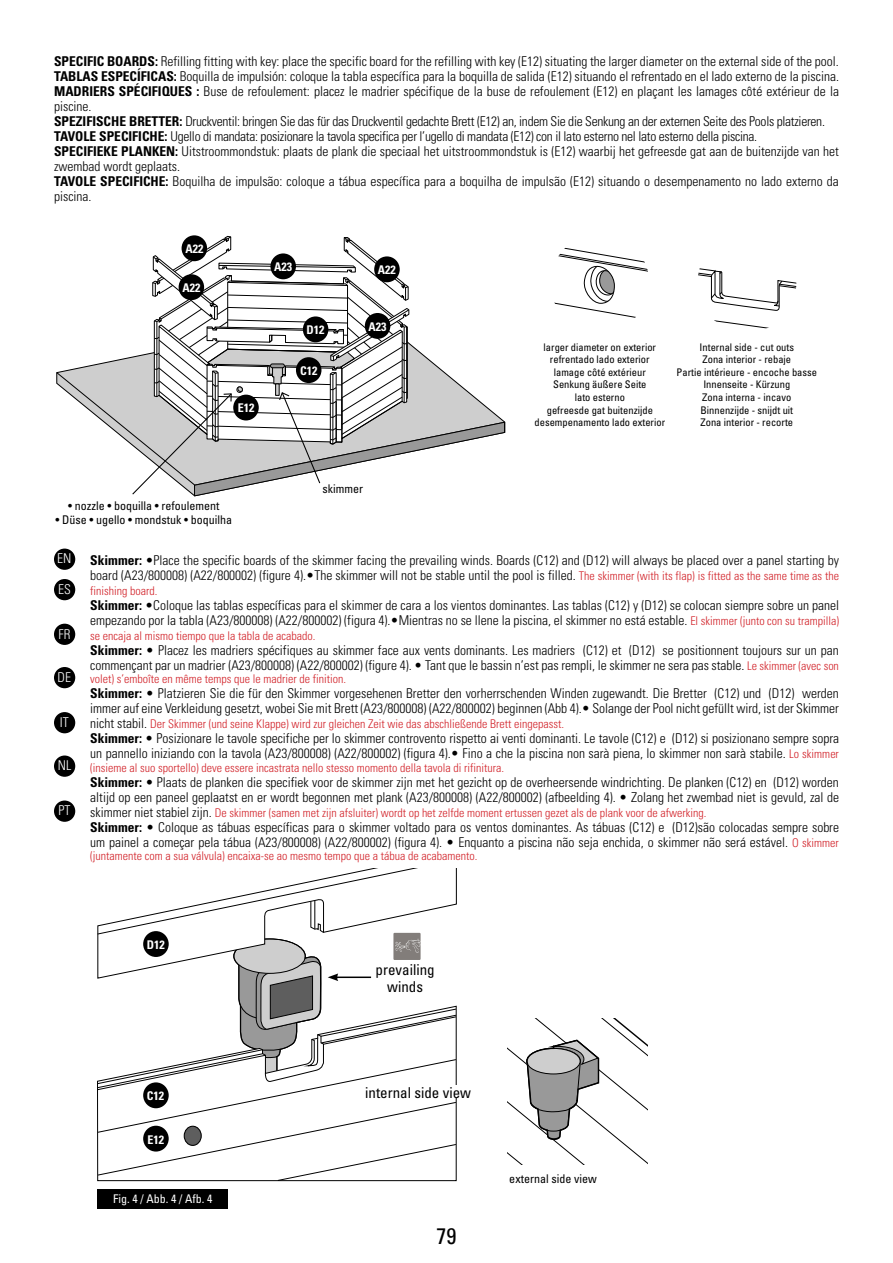
<style>
.page{position:relative;width:893px;height:1263px;background:#fff}
.page>*{position:absolute;margin:0;border:0;box-sizing:border-box;transform-origin:0 0}
.t1{font:condensed 22.5px "Univers";color:#000}
.t2{font:condensed 15px/16.5px "Univers";color:#000;text-align:center}
.t3{font:300 condensed 13.5px/15px "Univers";color:#000}
.t4{font:300 condensed 13.5px "Univers";color:#fff}
.t5{font:300 condensed 12px "Univers";color:#d2232a}
.t6{font:condensed 12px "Univers";color:#000}
.t7{font:700 condensed 12px "Univers";color:#fff}
.t8{font:condensed 12px "Univers";color:#fff}
.t9{font:condensed 10.5px/12.6px "Univers";color:#000;text-align:center}
.s1{font-weight:700}
.s2{font-size:12px;color:#d2232a}
.s3{font-size:13.5px;color:#000}
</style>
<div class="page">
<svg style="left:58px;top:357px;width:73px;height:15px"></svg>
<svg style="left:56px;top:372px;width:75px;height:73px"></svg>
<svg style="left:131px;top:236px;width:374px;height:260px"></svg>
<svg style="left:554px;top:247px;width:94px;height:71px"></svg>
<svg style="left:698px;top:268px;width:98px;height:61px"></svg>
<div style="left:182px;top:235px;width:25px;height:26px;background:#000;border-radius:50%"></div>
<div style="left:374px;top:256px;width:26px;height:26px;background:#000;border-radius:50%"></div>
<div style="left:179px;top:274px;width:25px;height:26px;background:#000;border-radius:50%"></div>
<div style="left:270px;top:253px;width:26px;height:26px;background:#000;border-radius:50%"></div>
<div style="left:303px;top:316px;width:25px;height:26px;background:#000;border-radius:50%"></div>
<div style="left:296px;top:357px;width:25px;height:26px;background:#000;border-radius:50%"></div>
<div style="left:233px;top:395px;width:26px;height:25px;background:#000;border-radius:50%"></div>
<div style="left:365px;top:313px;width:25px;height:26px;background:#000;border-radius:50%"></div>
<div style="left:54px;top:549px;width:21px;height:21px;background:#000;border-radius:50%"></div>
<div style="left:54px;top:755px;width:21px;height:22px;background:#000;border-radius:50%"></div>
<div style="left:54px;top:800px;width:21px;height:22px;background:#000;border-radius:50%"></div>
<div style="left:54px;top:579px;width:21px;height:21px;background:#000;border-radius:50%"></div>
<div style="left:54px;top:624px;width:21px;height:21px;background:#000;border-radius:50%"></div>
<div style="left:54px;top:667px;width:21px;height:21px;background:#000;border-radius:50%"></div>
<div style="left:54px;top:712px;width:21px;height:21px;background:#000;border-radius:50%"></div>
<svg style="left:97px;top:868px;width:360px;height:313px"></svg>
<div style="left:98px;top:1189px;width:130px;height:20px;background:#000"></div>
<svg style="left:508px;top:1019px;width:139px;height:146px"></svg>
<div style="left:184px;top:1126px;width:17px;height:19px;background:#5e5e5e;border-radius:50%"></div>
<div style="left:184px;top:1126px;width:18px;height:20px;border:1px solid #000;border-radius:50%"></div>
<div style="left:143px;top:931px;width:26px;height:26px;background:#000;border-radius:50%"></div>
<div style="left:143px;top:1082px;width:26px;height:26px;background:#000;border-radius:50%"></div>
<div style="left:143px;top:1126px;width:26px;height:25px;background:#000;border-radius:50%"></div>
<p class="t3" style="left:54px;top:53px;width:786px"><span class="s1">SPECIFIC BOARDS:</span> Refilling fitting with key: place the specific board for the refilling with key (E12) situating the larger diameter on the external side of the pool.<br><span class="s1">TABLAS ESPECÍFICAS:</span> Boquilla de impulsión: coloque la tabla específica para la boquilla de salida (E12) situando el refrentado en el lado externo de la piscina.<br><span class="s1">MADRIERS SPÉCIFIQUES :</span> Buse de refoulement: placez le madrier spécifique de la buse de refoulement (E12) en plaçant les lamages côté extérieur de la piscine.<br><span class="s1">SPEZIFISCHE BRETTER:</span> Druckventil: bringen Sie das für das Druckventil gedachte Brett (E12) an, indem Sie die Senkung an der externen Seite des Pools platzieren.<br><span class="s1">TAVOLE SPECIFICHE:</span> Ugello di mandata: posizionare la tavola specifica per l’ugello di mandata (E12) con il lato esterno nel lato esterno della piscina.<br><span class="s1">SPECIFIEKE PLANKEN:</span> Uitstroommondstuk: plaats de plank die speciaal het uitstroommondstuk is (E12) waarbij het gefreesde gat aan de buitenzijde van het zwembad wordt geplaats.<br><span class="s1">TAVOLE SPECIFICHE:</span> Boquilha de impulsão: coloque a tábua específica para a boquilha de impulsão (E12) situando o desempenamento no lado externo da piscina.</p>
<p class="t7" style="left:185px;top:241px;width:19px">A22</p>
<p class="t7" style="left:182px;top:280px;width:19px">A22</p>
<p class="t7" style="left:274px;top:260px;width:19px">A23</p>
<p class="t7" style="left:238px;top:401px;width:18px">E12</p>
<p class="t7" style="left:307px;top:323px;width:19px">D12</p>
<p class="t7" style="left:300px;top:363px;width:19px">C12</p>
<p class="t7" style="left:378px;top:263px;width:19px">A22</p>
<p class="t7" style="left:369px;top:319px;width:19px">A23</p>
<p class="t6" style="left:68px;top:498px;width:153px">• nozzle • boquilla • refoulement</p>
<p class="t6" style="left:55px;top:512px;width:178px">• Düse • ugello • mondstuk • boquilha</p>
<p class="t6" style="left:322px;top:481px;width:42px">skimmer</p>
<p class="t9" style="left:534px;top:340px;width:132px">larger diameter on exterior refrentado lado exterior lamage côté extérieur<br>Senkung äußere Seite<br>lato esterno<br>gefreesde gat buitenzijde desempenamento lado exterior</p>
<p class="t9" style="left:677px;top:340px;width:142px">Internal side - cut outs<br>Zona interior - rebaje<br>Partie intérieure - encoche basse<br>Innenseite - Kürzung<br>Zona interna - incavo<br>Binnenzijde - snijdt uit<br>Zona interior - recorte</p>
<p class="t4" style="left:57px;top:551px;width:16px">EN</p>
<p class="t4" style="left:58px;top:581px;width:14px">ES</p>
<p class="t4" style="left:58px;top:626px;width:14px">FR</p>
<p class="t4" style="left:58px;top:669px;width:15px">DE</p>
<p class="t4" style="left:60px;top:714px;width:10px">IT</p>
<p class="t4" style="left:58px;top:757px;width:15px">NL</p>
<p class="t4" style="left:58px;top:802px;width:13px">PT</p>
<p class="t3" style="left:90px;top:552px;width:750px"><span class="s1">Skimmer:</span> •Place the specific boards of the skimmer facing the prevailing winds. Boards (C12) and (D12) will always be placed over a panel starting by board (A23/800008) (A22/800002) (figure 4).•The skimmer will not be stable until the pool is filled. <span class="s2">The skimmer (with its flap) is fitted as the same time as the</span></p>
<p class="t5" style="left:90px;top:583px;width:69px">finishing board.</p>
<p class="t3" style="left:90px;top:597px;width:750px"><span class="s1">Skimmer:</span> •Coloque las tablas específicas para el skimmer de cara a los vientos dominantes. Las tablas (C12) y (D12) se colocan siempre sobre un panel empezando por la tabla (A23/800008) (A22/800002) (figura 4).•Mientras no se llene la piscina, el skimmer no está estable. <span class="s2">El skimmer (junto con su trampilla)</span></p>
<p class="t5" style="left:90px;top:628px;width:227px">se encaja al mismo tiempo que la tabla de acabado.</p>
<p class="t3" style="left:90px;top:642px;width:750px"><span class="s1">Skimmer:</span> • Placez les madriers spécifiques au skimmer face aux vents dominants. Les madriers (C12) et (D12) se positionnent toujours sur un pan commençant par un madrier (A23/800008) (A22/800002) (figure 4). • Tant que le bassin n’est pas rempli, le skimmer ne sera pas stable. <span class="s2">Le skimmer (avec son</span></p>
<p class="t5" style="left:90px;top:672px;width:257px">volet) s’emboîte en même temps que le madrier de finition.</p>
<p class="t3" style="left:90px;top:686px;width:750px"><span class="s1">Skimmer:</span> • Platzieren Sie die für den Skimmer vorgesehenen Bretter den vorherrschenden Winden zugewandt. Die Bretter (C12) und (D12) werden immer auf eine Verkleidung gesetzt, wobei Sie mit Brett (A23/800008) (A22/800002) beginnen (Abb 4).• Solange der Pool nicht gefüllt wird, ist der Skimmer</p>
<p class="t5" style="left:90px;top:717px;width:475px"><span class="s3">nicht stabil.</span> Der Skimmer (und seine Klappe) wird zur gleichen Zeit wie das abschließende Brett eingepasst.</p>
<p class="t3" style="left:90px;top:731px;width:750px"><span class="s1">Skimmer:</span> • Posizionare le tavole specifiche per lo skimmer controvento rispetto ai venti dominanti. Le tavole (C12) e (D12) si posizionano sempre sopra un pannello iniziando con la tavola (A23/800008) (A22/800002) (figura 4).• Fino a che la piscina non sarà piena, lo skimmer non sarà stabile. <span class="s2">Lo skimmer</span></p>
<p class="t5" style="left:90px;top:760px;width:415px">(insieme al suo sportello) deve essere incastrata nello stesso momento della tavola di rifinitura.</p>
<p class="t3" style="left:90px;top:774px;width:750px"><span class="s1">Skimmer:</span> • Plaats de planken die specifiek voor de skimmer zijn met het gezicht op de overheersende windrichting. De planken (C12) en (D12) worden altijd op een paneel geplaatst en er wordt begonnen met plank (A23/800008) (A22/800002) (afbeelding 4). • Zolang het zwembad niet is gevuld, zal de</p>
<p class="t5" style="left:90px;top:805px;width:618px"><span class="s3">skimmer niet stabiel zijn.</span> De skimmer (samen met zijn afsluiter) wordt op het zelfde moment ertussen gezet als de plank voor de afwerking.</p>
<p class="t3" style="left:90px;top:819px;width:750px"><span class="s1">Skimmer:</span> • Coloque as tábuas específicas para o skimmer voltado para os ventos dominantes. As tábuas (C12) e (D12)são colocadas sempre sobre um painel a começar pela tábua (A23/800008) (A22/800002) (figura 4). • Enquanto a piscina não seja enchida, o skimmer não será estável. <span class="s2">O skimmer</span></p>
<p class="t5" style="left:90px;top:849px;width:389px">(juntamente com a sua válvula) encaixa-se ao mesmo tempo que a tábua de acabamento.</p>
<p class="t7" style="left:147px;top:937px;width:19px">D12</p>
<p class="t2" style="left:376px;top:961px;width:61px">prevailing winds</p>
<p class="t7" style="left:147px;top:1088px;width:19px">C12</p>
<p class="t7" style="left:148px;top:1132px;width:18px">E12</p>
<p class="t8" style="left:113px;top:1191px;width:101px">Fig. 4 / Abb. 4 / Afb. 4</p>
<p class="t2" style="left:365px;top:1084px;width:107px">internal side view</p>
<h1 class="t1" style="left:436px;top:1221px;width:21px">79</h1>
<p class="t6" style="left:509px;top:1171px;width:89px">external side view</p>
</div>
